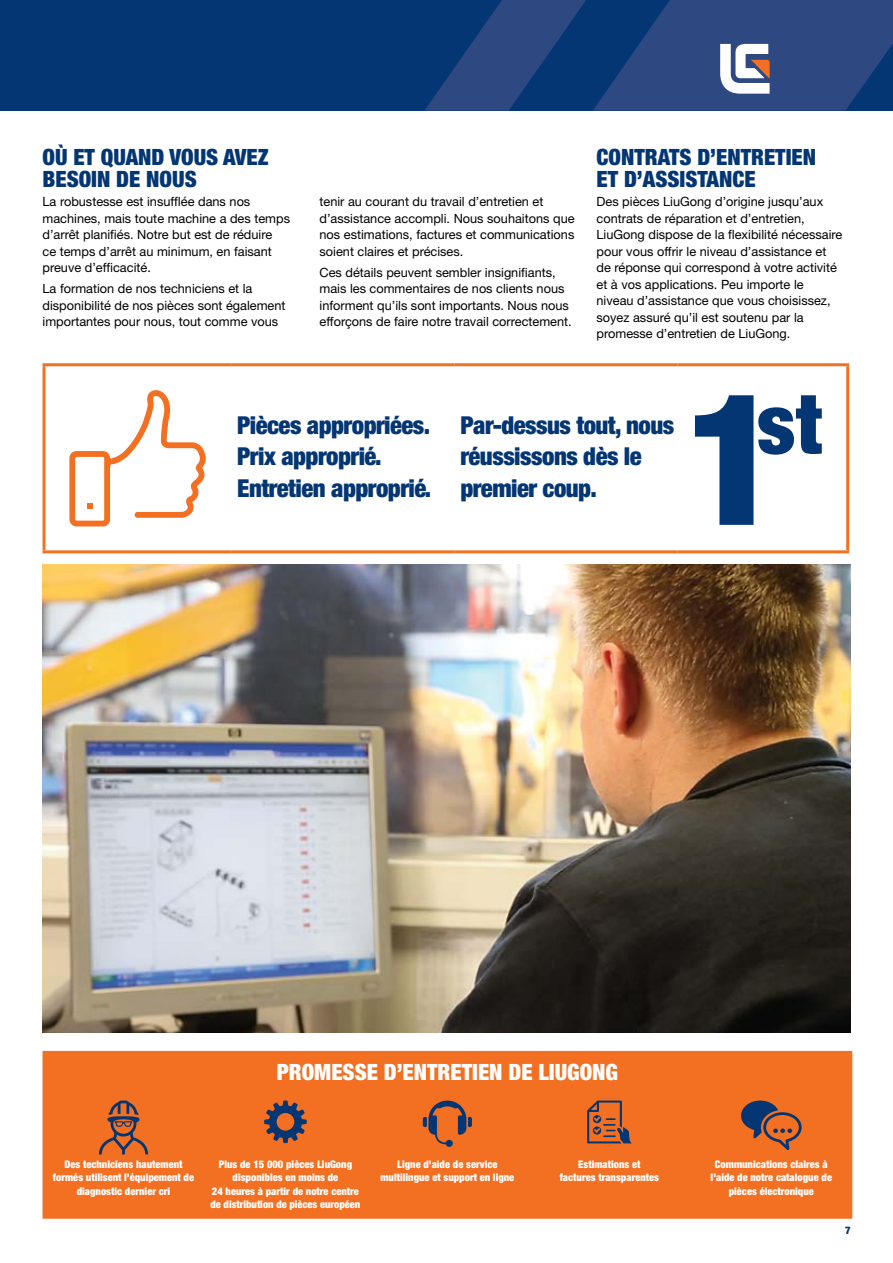
<style>
.page{position:relative;width:893px;height:1263px;background:#fff}
.page>*{position:absolute;margin:0;border:0;box-sizing:border-box;transform-origin:0 0}
.t1{font:900 condensed 24.75px/31.5px "Helvetica Neue LT Std";letter-spacing:-.02em;color:#043673}
.t2{font:900 condensed 22.5px/22.5px "Helvetica Neue LT Std";color:#043673}
.t3{font:900 condensed 22.5px "Helvetica Neue LT Std";color:#fff}
.t4{font:12.75px/16.5px "Helvetica Neue LT Pro";color:#000}
.t5{font:900 condensed 10.5px/13.5px "Helvetica Neue LT Std";color:#fff;text-align:center}
.t6{font:900 condensed 10.5px "Helvetica Neue LT Std";color:#043673}
</style>
<div class="page">
<div style="left:0;top:0;width:893px;height:111px;background:#043673"></div>
<svg style="left:425px;top:0;width:468px;height:111px"></svg>
<hr style="left:43px;top:363px;width:188px;height:3px;background:#f36f21">
<hr style="left:43px;top:366px;width:3px;height:184px;background:#f36f21">
<hr style="left:231px;top:363px;width:223px;height:3px;background:#f36f21">
<hr style="left:454px;top:363px;width:224px;height:3px;background:#f36f21">
<hr style="left:678px;top:363px;width:171px;height:3px;background:#f36f21">
<hr style="left:846px;top:366px;width:3px;height:184px;background:#f36f21">
<hr style="left:43px;top:550px;width:188px;height:3px;background:#f36f21">
<hr style="left:231px;top:550px;width:223px;height:3px;background:#f36f21">
<hr style="left:454px;top:550px;width:224px;height:3px;background:#f36f21">
<hr style="left:678px;top:550px;width:171px;height:3px;background:#f36f21">
<svg style="left:69px;top:390px;width:137px;height:136px"></svg>
<svg style="left:695px;top:395px;width:127px;height:130px"></svg>
<img style="left:43px;top:564px;width:807px;height:468px">
<div style="left:43px;top:1051px;width:809px;height:168px;background:#f36f21"></div>
<svg style="left:99px;top:1100px;width:49px;height:54px;background:#b46036"></svg>
<svg style="left:264px;top:1100px;width:43px;height:43px;background:#7f5348"></svg>
<svg style="left:423px;top:1100px;width:49px;height:47px;background:#af5e38"></svg>
<svg style="left:587px;top:1100px;width:45px;height:43px;background:#ae5e38"></svg>
<svg style="left:741px;top:1100px;width:61px;height:50px;background:#9f5a3d"></svg>
<h2 class="t2" style="left:43px;top:145px;width:228px">OÙ ET QUAND VOUS AVEZ<br>BESOIN DE NOUS</h2>
<p class="t4" style="left:43px;top:193px;width:249px">La robustesse est insufflée dans nos machines, mais toute machine a des temps d’arrêt planifiés. Notre but est de réduire<br>ce temps d’arrêt au minimum, en faisant preuve d’efficacité.</p>
<p class="t4" style="left:43px;top:280px;width:245px">La formation de nos techniciens et la disponibilité de nos pièces sont également importantes pour nous, tout comme vous</p>
<p class="t4" style="left:320px;top:193px;width:257px">tenir au courant du travail d’entretien et d’assistance accompli. Nous souhaitons que nos estimations, factures et communications soient claires et précises.</p>
<p class="t4" style="left:320px;top:264px;width:254px">Ces détails peuvent sembler insignifiants, mais les commentaires de nos clients nous informent qu’ils sont importants. Nous nous efforçons de faire notre travail correctement.</p>
<h2 class="t2" style="left:597px;top:145px;width:221px">CONTRATS D’ENTRETIEN<br>ET D’ASSISTANCE</h2>
<p class="t4" style="left:597px;top:193px;width:247px">Des pièces LiuGong d’origine jusqu’aux contrats de réparation et d’entretien, LiuGong dispose de la flexibilité nécessaire pour vous offrir le niveau d’assistance et de réponse qui correspond à votre activité et à vos applications. Peu importe le niveau d’assistance que vous choisissez, soyez assuré qu’il est soutenu par la promesse d’entretien de LiuGong.</p>
<h1 class="t1" style="left:237px;top:409px;width:196px">Pièces appropriées.<br>Prix approprié.<br>Entretien approprié.</h1>
<h1 class="t1" style="left:460px;top:409px;width:215px">Par-dessus tout, nous réussissons dès le premier coup.</h1>
<h2 class="t3" style="left:277px;top:1058px;width:343px">PROMESSE D’ENTRETIEN DE LIUGONG</h2>
<p class="t5" style="left:53px;top:1157px;width:143px">Des techniciens hautement formés utilisent l’équipement de diagnostic dernier cri</p>
<p class="t5" style="left:210px;top:1157px;width:151px">Plus de 15 000 pièces LiuGong disponibles en moins de<br>24 heures à partir de notre centre de distribution de pièces européen</p>
<p class="t5" style="left:380px;top:1157px;width:135px">Ligne d’aide de service multilingue et support en ligne</p>
<p class="t5" style="left:560px;top:1157px;width:101px">Estimations et factures transparentes</p>
<p class="t5" style="left:711px;top:1157px;width:123px">Communications claires à l’aide de notre catalogue de pièces électronique</p>
<p class="t6" style="left:845px;top:1224px;width:7px">7</p>
</div>
